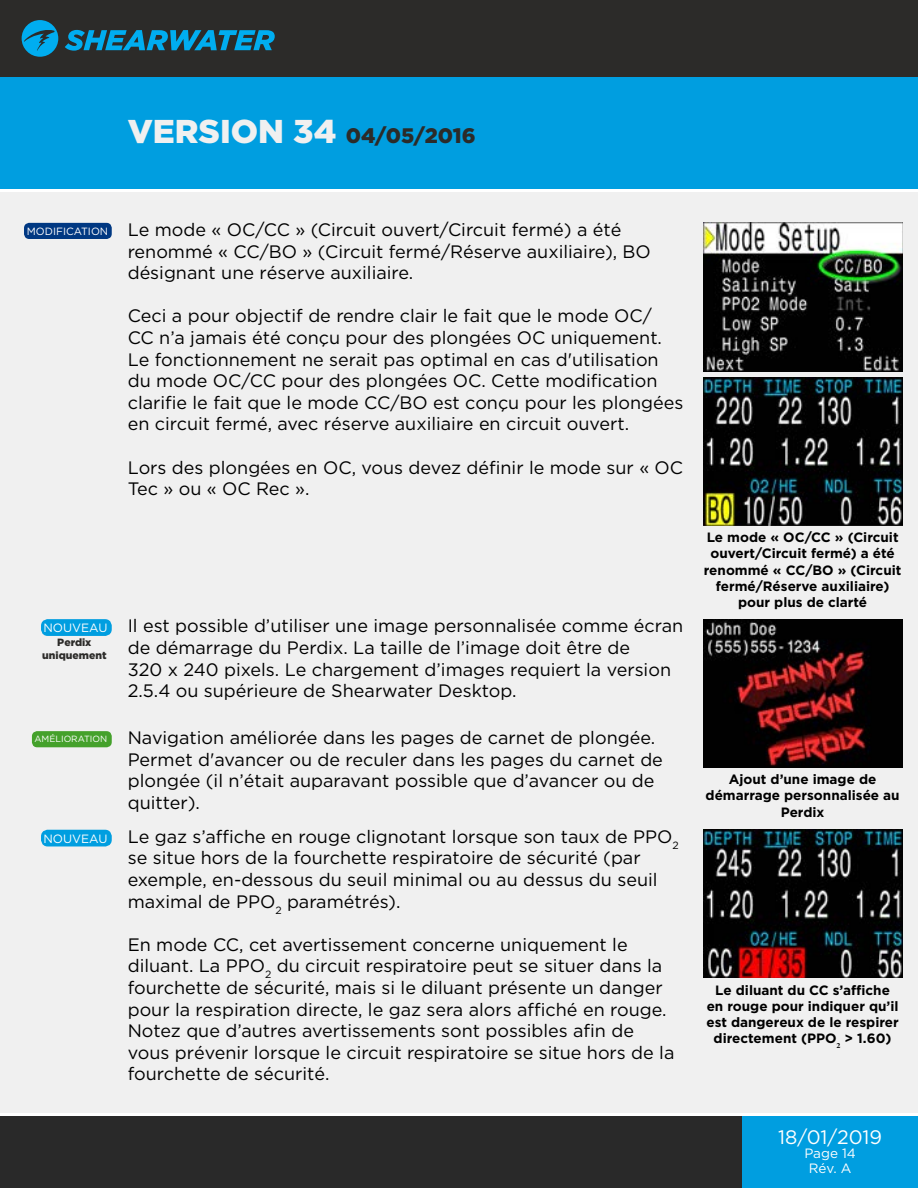
<style>
.page{position:relative;width:918px;height:1188px;background:#fff}
.page>*{position:absolute;margin:0;border:0;box-sizing:border-box;transform-origin:0 0}
.t1{font:900 21px "Gotham HTF";color:#2c2b29}
.t2{font:19.5px "Gotham HTF";color:#fff}
.t3{font:18px/21.6px "Gotham HTF";color:#000}
.t4{font:700 13.5px/16.2px "Gotham";color:#000;text-align:center}
.t5{font:13.5px "Gotham HTF";color:#fff}
.t6{font:12px "Gotham HTF";color:#fff}
.t7{font:900 10.5px/12.6px "Gotham HTF";color:#2c2b29;text-align:center}
.t8{font:9px "Gotham HTF";color:#fff}
.s1{font-size:33px;color:#f0f0f0}
.s2{font-size:10.5px;color:#fff}
</style>
<div class="page">
<div style="left:0;top:0;width:918px;height:77px;background:#2c2b29"></div>
<div style="left:0;top:77px;width:918px;height:114px;background:#009ee0"></div>
<div style="left:0;top:1114px;width:918px;height:74px;background:#292929"></div>
<div style="left:0;top:191px;width:918px;height:923px;background:#f0f0f0"></div>
<svg style="left:65px;top:30px;width:210px;height:21px"></svg>
<svg style="left:22px;top:20px;width:36px;height:37px"></svg>
<div style="left:742px;top:1114px;width:176px;height:74px;background:#009ee0"></div>
<hr style="left:0;top:189px;width:918px;height:3px;background:#fff">
<hr style="left:0;top:1113px;width:918px;height:3px;background:#fff">
<div style="left:33px;top:732px;width:78px;height:15px;background:#44a12b;border-radius:4px"></div>
<div style="left:32px;top:731px;width:80px;height:16px;border:2px solid #44a12b;border-radius:4px"></div>
<div style="left:42px;top:620px;width:69px;height:15px;background:#009ee0;border-radius:6px"></div>
<div style="left:41px;top:619px;width:71px;height:17px;border:2px solid #009ee0;border-radius:6px"></div>
<div style="left:42px;top:830px;width:69px;height:16px;background:#009ee0;border-radius:6px"></div>
<div style="left:41px;top:830px;width:71px;height:16px;border:2px solid #009ee0;border-radius:6px"></div>
<div style="left:25px;top:224px;width:86px;height:14px;background:#003882;border-radius:4px"></div>
<div style="left:24px;top:223px;width:88px;height:16px;border:2px solid #003882;border-radius:4px"></div>
<img style="left:703px;top:223px;width:199px;height:148px">
<img style="left:703px;top:377px;width:199px;height:148px">
<img style="left:703px;top:619px;width:199px;height:148px">
<img style="left:703px;top:830px;width:199px;height:148px">
<p class="t1" style="left:128px;top:123px;width:349px"><span class="s1">VERSION 34</span> 04/05/2016</p>
<p class="t3" style="left:128px;top:219px;width:525px;text-indent:-101px"><span class="s2">MODIFICATION</span> Le mode « OC/CC » (Circuit ouvert/Circuit fermé) a été renommé « CC/BO » (Circuit fermé/Réserve auxiliaire), BO désignant une réserve auxiliaire.</p>
<p class="t3" style="left:128px;top:305px;width:557px">Ceci a pour objectif de rendre clair le fait que le mode OC/<br>CC n’a jamais été conçu pour des plongées OC uniquement.<br>Le fonctionnement ne serait pas optimal en cas d'utilisation du mode OC/CC pour des plongées OC. Cette modification clarifie le fait que le mode CC/BO est conçu pour les plongées en circuit fermé, avec réserve auxiliaire en circuit ouvert.</p>
<p class="t3" style="left:128px;top:456px;width:557px">Lors des plongées en OC, vous devez définir le mode sur « OC<br>Tec » ou « OC Rec ».</p>
<p class="t6" style="left:43px;top:622px;width:66px">NOUVEAU</p>
<p class="t7" style="left:42px;top:636px;width:66px">Perdix uniquement</p>
<p class="t8" style="left:35px;top:734px;width:74px">AMÉLIORATION</p>
<p class="t6" style="left:43px;top:832px;width:66px">NOUVEAU</p>
<p class="t3" style="left:128px;top:615px;width:557px">Il est possible d’utiliser une image personnalisée comme écran de démarrage du Perdix. La taille de l’image doit être de<br>320 x 240 pixels. Le chargement d’images requiert la version 2.5.4 ou supérieure de Shearwater Desktop.</p>
<p class="t3" style="left:128px;top:727px;width:537px">Navigation améliorée dans les pages de carnet de plongée.<br>Permet d'avancer ou de reculer dans les pages du carnet de plongée (il n’était auparavant possible que d’avancer ou de quitter).</p>
<p class="t3" style="left:128px;top:825px;width:553px">Le gaz s’affiche en rouge clignotant lorsque son taux de PPO<sub>2 </sub>se situe hors de la fourchette respiratoire de sécurité (par exemple, en-dessous du seuil minimal ou au dessus du seuil maximal de PPO<sub>2</sub> paramétrés).</p>
<p class="t3" style="left:128px;top:933px;width:548px">En mode CC, cet avertissement concerne uniquement le diluant. La PPO<sub>2</sub> du circuit respiratoire peut se situer dans la fourchette de sécurité, mais si le diluant présente un danger pour la respiration directe, le gaz sera alors affiché en rouge.<br>Notez que d’autres avertissements sont possibles afin de vous prévenir lorsque le circuit respiratoire se situe hors de la fourchette de sécurité.</p>
<p class="t4" style="left:704px;top:529px;width:199px">Le mode « OC/CC » (Circuit ouvert/Circuit fermé) a été renommé « CC/BO » (Circuit fermé/Réserve auxiliaire) pour plus de clarté</p>
<p class="t4" style="left:706px;top:771px;width:196px">Ajout d’une image de démarrage personnalisée au<br>Perdix</p>
<p class="t4" style="left:706px;top:982px;width:194px">Le diluant du CC s’affiche en rouge pour indiquer qu’il est dangereux de le respirer directement (PPO<sub>2</sub> &gt; 1.60)</p>
<p class="t2" style="left:778px;top:1126px;width:105px">18/01/2019</p>
<p class="t5" style="left:809px;top:1160px;width:44px">Rév. A</p>
<p class="t5" style="left:804px;top:1146px;width:53px">Page 14</p>
</div>
